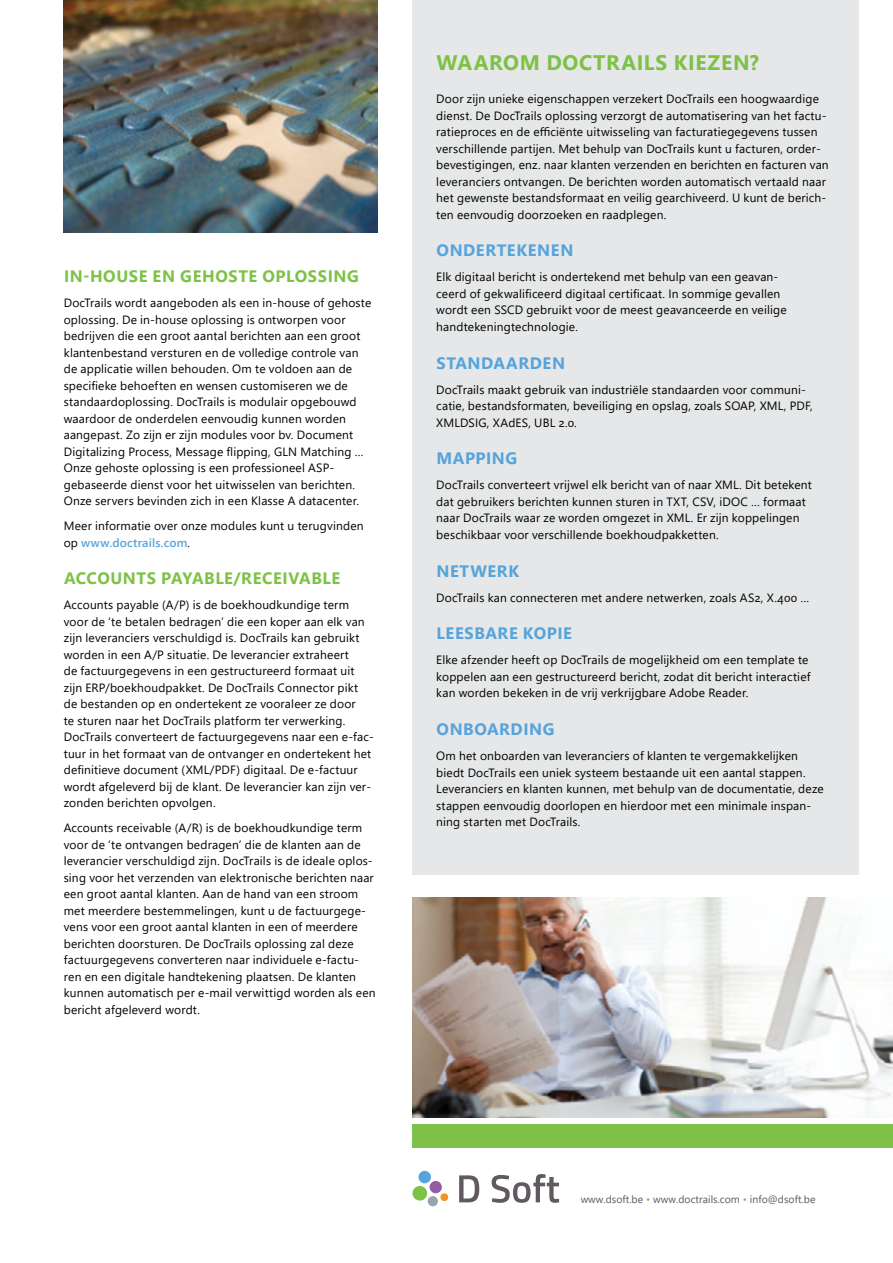
<style>
.page{position:relative;width:893px;height:1263px;background:#fff}
.page>*{position:absolute;margin:0;border:0;box-sizing:border-box;transform-origin:0 0}
.t1{font:700 21px "Segoe UI";letter-spacing:.035em;color:#7dc246}
.t2{font:700 16.5px "Segoe UI";letter-spacing:.035em;color:#55a4db}
.t3{font:700 16.5px "Segoe UI";letter-spacing:.035em;color:#7dc246}
.t4{font:12px/16.5px "Segoe UI";letter-spacing:.015em;color:#000}
.t5{font:10.5px "Segoe UI";color:#615860}
.s1{font-weight:600;color:#55a4db}
.s2{color:#7dc246}
</style>
<div class="page">
<div style="left:412px;top:0;width:447px;height:875px;background:#e6e7e8"></div>
<div style="left:412px;top:1125px;width:481px;height:23px;background:#7dc246"></div>
<div style="left:412px;top:1186px;width:15px;height:14px;background:#7dc246;border-radius:50%"></div>
<div style="left:418px;top:1171px;width:13px;height:12px;background:#55a4db;border-radius:50%"></div>
<div style="left:430px;top:1181px;width:12px;height:12px;background:#955aa4;border-radius:50%"></div>
<div style="left:428px;top:1196px;width:10px;height:10px;background:#96a6a7;border-radius:50%"></div>
<div style="left:440px;top:1193px;width:8px;height:8px;background:#f79226;border-radius:50%"></div>
<svg style="left:459px;top:1175px;width:20px;height:27px"></svg>
<svg style="left:492px;top:1174px;width:67px;height:29px"></svg>
<img style="left:412px;top:897px;width:481px;height:221px">
<img style="left:64px;top:0;width:314px;height:233px">
<h2 class="t3" style="left:64px;top:261px;width:296px">IN-HOUSE EN GEHOSTE OPLOSSING</h2>
<p class="t4" style="left:64px;top:293px;width:309px">DocTrails wordt aangeboden als een in-house of gehoste oplossing. De in-house oplossing is ontworpen voor bedrijven die een groot aantal berichten aan een groot klantenbestand versturen en de volledige controle van de applicatie willen behouden. Om te voldoen aan de specifieke behoeften en wensen customiseren we de standaardoplossing. DocTrails is modulair opgebouwd waardoor de onderdelen eenvoudig kunnen worden aangepast. Zo zijn er zijn modules voor bv. Document Digitalizing Process, Message flipping, GLN Matching … Onze gehoste oplossing is een professioneel ASP&shy;gebaseerde dienst voor het uitwisselen van berichten.<br>Onze servers bevinden zich in een Klasse A datacenter.</p>
<p class="t4" style="left:64px;top:516px;width:301px">Meer informatie over onze modules kunt u terugvinden op <span class="s1">www.doctrails.com</span>.</p>
<h2 class="t3" style="left:64px;top:563px;width:278px">ACCOUNTS PAYABLE/RECEIVABLE</h2>
<p class="t4" style="left:64px;top:596px;width:312px">Accounts payable (A/P) is de boekhoudkundige term voor de ‘te betalen bedragen’ die een koper aan elk van zijn leveranciers verschuldigd is. DocTrails kan gebruikt worden in een A/P situatie. De leverancier extraheert<br>de factuurgegevens in een gestructureerd formaat uit zijn ERP/boekhoudpakket. De DocTrails Connector pikt de bestanden op en ondertekent ze vooraleer ze door<br>te sturen naar het DocTrails platform ter verwerking.<br>DocTrails converteert de factuurgegevens naar een e-fac&shy;tuur in het formaat van de ontvanger en ondertekent het definitieve document (XML/PDF) digitaal. De e-factuur wordt afgeleverd bij de klant. De leverancier kan zijn ver&shy;zonden berichten opvolgen.</p>
<p class="t4" style="left:64px;top:819px;width:313px">Accounts receivable (A/R) is de boekhoudkundige term voor de ‘te ontvangen bedragen’ die de klanten aan de leverancier verschuldigd zijn. DocTrails is de ideale oplos&shy;sing voor het verzenden van elektronische berichten naar een groot aantal klanten. Aan de hand van een stroom met meerdere bestemmelingen, kunt u de factuurgege&shy;vens voor een groot aantal klanten in een of meerdere berichten doorsturen. De DocTrails oplossing zal deze factuurgegevens converteren naar individuele e-factu&shy;ren en een digitale handtekening plaatsen. De klanten kunnen automatisch per e-mail verwittigd worden als een bericht afgeleverd wordt.</p>
<h1 class="t1" style="left:437px;top:42px;width:324px">WAAROM DOCTRAILS KIEZEN?</h1>
<p class="t4" style="left:436px;top:89px;width:394px">Door zijn unieke eigenschappen verzekert DocTrails een hoogwaardige dienst. De DocTrails oplossing verzorgt de automatisering van het factu&shy;ratieproces en de efficiënte uitwisseling van facturatiegegevens tussen verschillende partijen. Met behulp van DocTrails kunt u facturen, order&shy;bevestigingen, enz. naar klanten verzenden en berichten en facturen van leveranciers ontvangen. De berichten worden automatisch vertaald naar het gewenste bestandsformaat en veilig gearchiveerd. U kunt de berich&shy;ten eenvoudig doorzoeken en raadplegen.</p>
<h2 class="t2" style="left:437px;top:235px;width:138px">ONDERTEKENEN</h2>
<p class="t4" style="left:436px;top:268px;width:352px">Elk digitaal bericht is ondertekend met behulp van een geavan&shy;ceerd of gekwalificeerd digitaal certificaat. In sommige gevallen wordt een SSCD gebruikt voor de meest geavanceerde en veilige handtekeningtechnologie.</p>
<h2 class="t2" style="left:437px;top:347px;width:130px">STANDAARDEN</h2>
<p class="t4" style="left:436px;top:380px;width:378px">DocTrails maakt gebruik van industriële standaarden voor communi&shy;catie, bestandsformaten, beveiliging en opslag, zoals SOAP, XML, PDF,<br>XMLDSIG, XAdES, UBL 2.0.</p>
<h2 class="t2" style="left:437px;top:443px;width:82px">MAPPING</h2>
<p class="t4" style="left:436px;top:476px;width:377px">DocTrails converteert vrijwel elk bericht van of naar XML. Dit betekent dat gebruikers berichten kunnen sturen in TXT, CSV, iDOC … formaat naar DocTrails waar ze worden omgezet in XML. Er zijn koppelingen beschikbaar voor verschillende boekhoudpakketten.</p>
<h2 class="t2" style="left:437px;top:555px;width:84px">NETWERK</h2>
<p class="t4" style="left:436px;top:588px;width:374px">DocTrails kan connecteren met andere netwerken, zoals AS2, X.400 …</p>
<h2 class="t2" style="left:437px;top:618px;width:137px">LEESBARE KOPIE</h2>
<p class="t4" style="left:436px;top:651px;width:376px">Elke afzender heeft op DocTrails de mogelijkheid om een template te koppelen aan een gestructureerd bericht, zodat dit bericht interactief kan worden bekeken in de vrij verkrijgbare Adobe Reader.</p>
<h2 class="t2" style="left:437px;top:714px;width:119px">ONBOARDING</h2>
<p class="t4" style="left:436px;top:747px;width:389px">Om het onboarden van leveranciers of klanten te vergemakkelijken biedt DocTrails een uniek systeem bestaande uit een aantal stappen.<br>Leveranciers en klanten kunnen, met behulp van de documentatie, deze stappen eenvoudig doorlopen en hierdoor met een minimale inspan&shy;ning starten met DocTrails.</p>
<p class="t5" style="left:581px;top:1190px;width:236px">www.dsoft.be <span class="s2">•</span> www.doctrails.com <span class="s2">•</span> info@dsoft.be</p>
</div>
